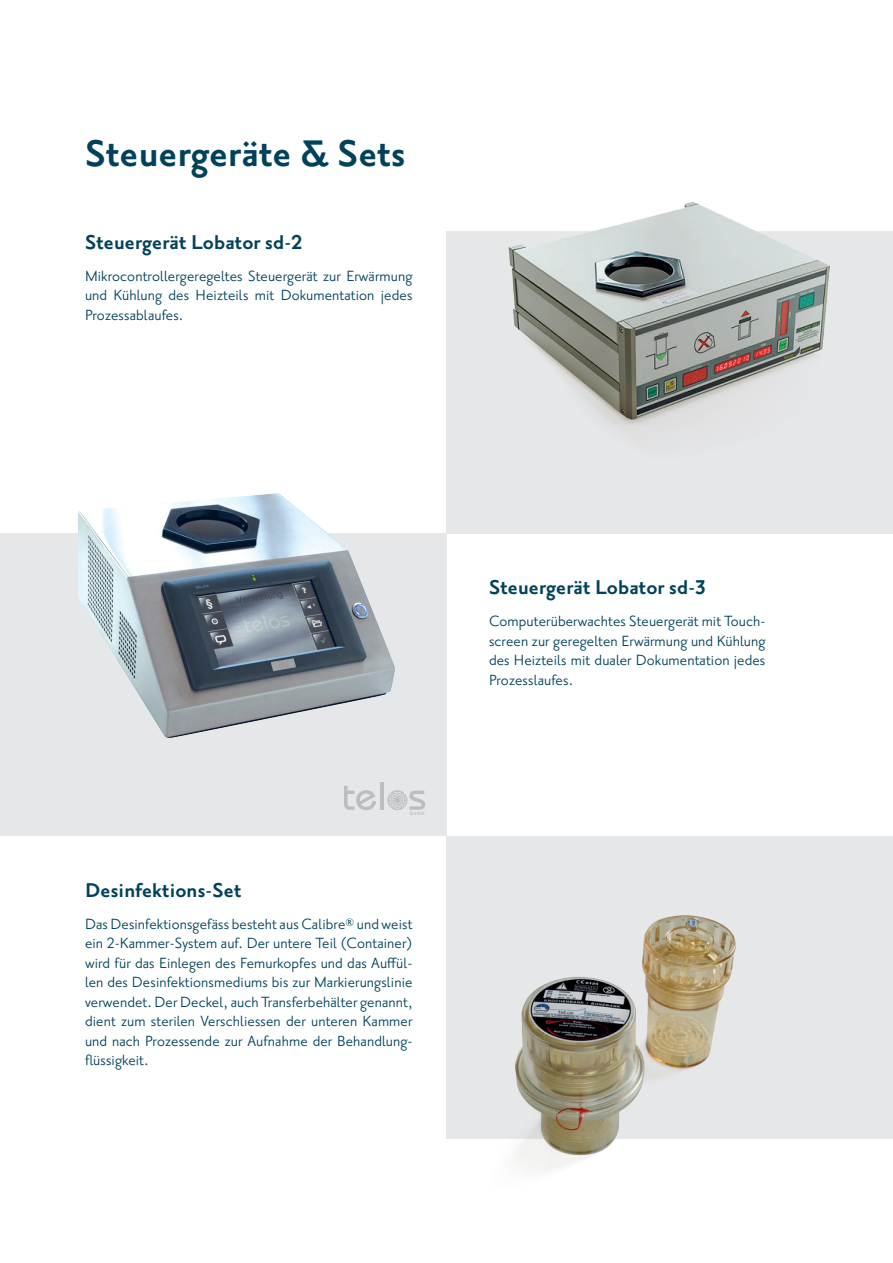
<style>
.page{position:relative;width:893px;height:1263px;background:#fff}
.page>*{position:absolute;margin:0;border:0;box-sizing:border-box;transform-origin:0 0}
.t1{font:700 45px "Priori Sans OT";letter-spacing:.005em;color:#00425a}
.t2{font:700 24.3px "Priori Sans OT";letter-spacing:.005em;color:#00425a}
.t3{font:18px/19.5px "Priori Sans OT";letter-spacing:.005em;color:#00425a;text-align:justify}
</style>
<div class="page">
<div style="left:446px;top:231px;width:447px;height:302px;background:#e6e7e9"></div>
<div style="left:446px;top:836px;width:447px;height:303px;background:#e6e7e9"></div>
<div style="left:0;top:533px;width:446px;height:303px;background:#e6e7e9"></div>
<img style="left:508px;top:202px;width:322px;height:227px">
<img style="left:514px;top:915px;width:222px;height:257px">
<img style="left:78px;top:493px;width:404px;height:294px">
<hr style="left:380px;top:782px;width:3px;height:28px;background:#bcbdc0">
<svg style="left:344px;top:786px;width:32px;height:24px"></svg>
<svg style="left:387px;top:790px;width:38px;height:25px"></svg>
<h1 class="t1" style="left:85px;top:134px;width:322px">Steuergeräte &amp; Sets</h1>
<h2 class="t2" style="left:85px;top:231px;width:219px">Steuergerät Lobator sd-2</h2>
<p class="t3" style="left:85px;top:267px;width:329px">Mikrocontrollergeregeltes Steuergerät zur Erwärmung und Kühlung des Heizteils mit Dokumentation jedes Prozessablaufes.</p>
<h2 class="t2" style="left:489px;top:576px;width:219px">Steuergerät Lobator sd-3</h2>
<p class="t3" style="left:489px;top:612px;width:278px">Computerüberwachtes Steuergerät mit Touch&shy;screen zur geregelten Erwärmung und Kühlung des Heizteils mit dualer Dokumentation jedes Prozesslaufes.</p>
<h2 class="t2" style="left:85px;top:879px;width:158px">Desinfektions-Set</h2>
<p class="t3" style="left:85px;top:915px;width:329px">Das Desinfektionsgefäss besteht aus Calibre® und weist ein 2-Kammer-System auf. Der untere Teil (Container) wird für das Einlegen des Femurkopfes und das Auffül&shy;len des Desinfektionsmediums bis zur Markierungslinie verwendet. Der Deckel, auch Transferbehälter genannt, dient zum sterilen Verschliessen der unteren Kammer und nach Prozessende zur Aufnahme der Behandlung&shy;flüssigkeit.</p>
</div>
